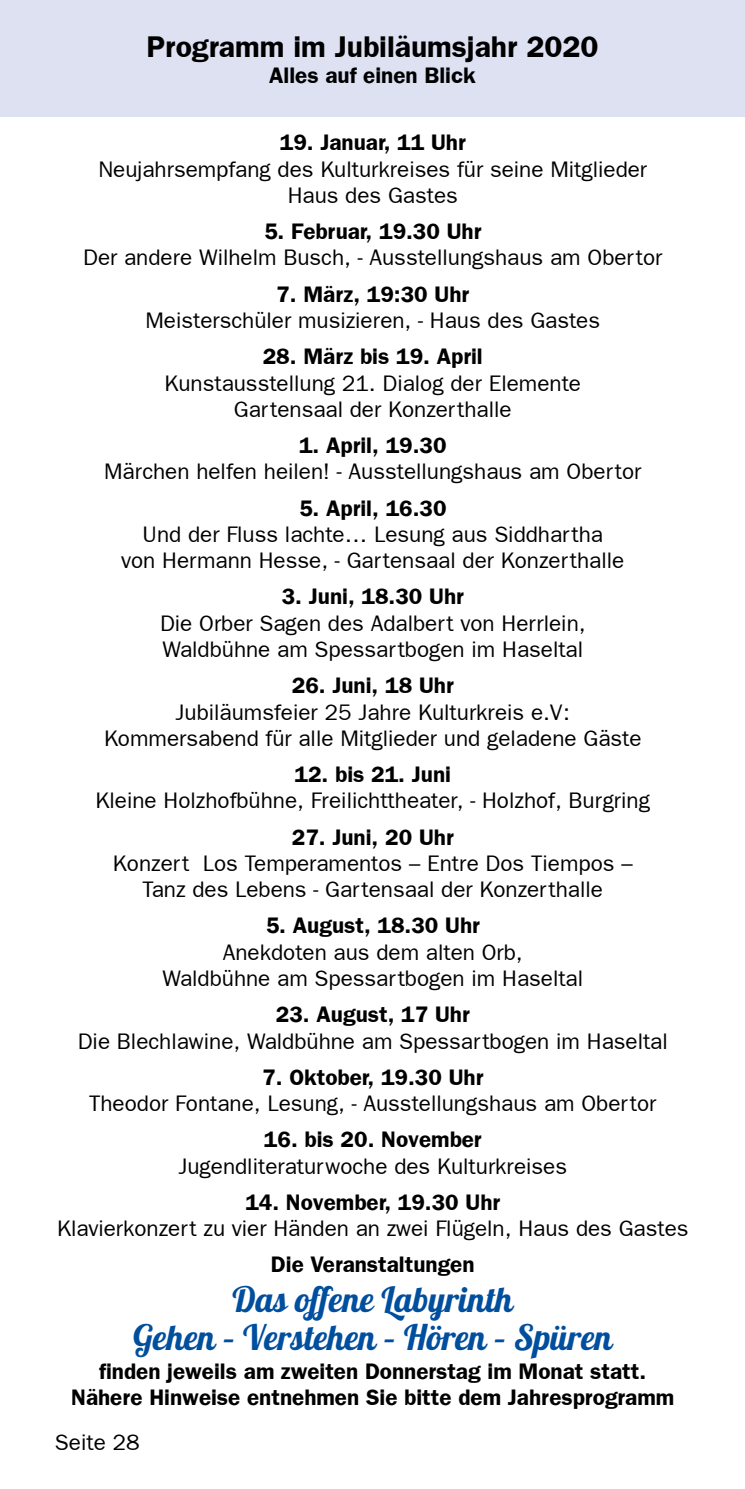
<style>
.page{position:relative;width:745px;height:1489px;background:#fff}
.page>*{position:absolute;margin:0;border:0;box-sizing:border-box;transform-origin:0 0}
.t1{font:35px/37.5px "Lobster 1.4";color:#004e9e;text-align:center}
.t2{font:700 30px "Frankfurt Gothic";color:#000}
.t3{font:22.5px/26.2px "Frankfurt Gothic Plain";color:#000;text-align:center}
.t4{font:700 22.5px/26.2px "Frankfurt Gothic";color:#000;text-align:center}
</style>
<div class="page">
<div style="left:0;top:0;width:744px;height:116px;background:#dde1f2"></div>
<h2 class="t2" style="left:146px;top:29px;width:453px">Programm im Jubiläumsjahr 2020</h2>
<p class="t4" style="left:269px;top:61px;width:208px">Alles auf einen Blick</p>
<p class="t4" style="left:280px;top:129px;width:187px">19. Januar, 11 Uhr</p>
<p class="t3" style="left:98px;top:155px;width:550px">Neujahrsempfang des Kulturkreises für seine Mitglieder<br>Haus des Gastes</p>
<p class="t4" style="left:264px;top:218px;width:219px">5. Februar, 19.30 Uhr</p>
<p class="t3" style="left:83px;top:244px;width:580px">Der andere Wilhelm Busch, - Ausstellungshaus am Obertor</p>
<p class="t4" style="left:276px;top:280px;width:194px">7. März, 19:30 Uhr</p>
<p class="t3" style="left:145px;top:307px;width:456px">Meisterschüler musizieren, - Haus des Gastes</p>
<p class="t4" style="left:262px;top:343px;width:221px">28. März bis 19. April</p>
<p class="t3" style="left:164px;top:369px;width:418px">Kunstausstellung 21. Dialog der Elemente<br>Gartensaal der Konzerthalle</p>
<p class="t4" style="left:299px;top:431px;width:149px">1. April, 19.30</p>
<p class="t3" style="left:104px;top:458px;width:538px">Märchen helfen heilen! - Ausstellungshaus am Obertor</p>
<p class="t4" style="left:299px;top:494px;width:149px">5. April, 16.30</p>
<p class="t3" style="left:121px;top:520px;width:504px">Und der Fluss lachte… Lesung aus Siddhartha<br>von Hermann Hesse, - Gartensaal der Konzerthalle</p>
<p class="t4" style="left:281px;top:583px;width:183px">3. Juni, 18.30 Uhr</p>
<p class="t3" style="left:160px;top:609px;width:427px;text-align:left">Die Orber Sagen des Adalbert von Herrlein,<br>Waldbühne am Spessartbogen im Haseltal</p>
<p class="t4" style="left:292px;top:671px;width:163px">26. Juni, 18 Uhr</p>
<p class="t3" style="left:104px;top:698px;width:538px">Jubiläumsfeier 25 Jahre Kulturkreis e.V:<br>Kommersabend für alle Mitglieder und geladene Gäste</p>
<p class="t4" style="left:294px;top:760px;width:158px">12. bis 21. Juni</p>
<p class="t3" style="left:95px;top:787px;width:555px">Kleine Holzhofbühne, Freilichttheater, - Holzhof, Burgring</p>
<p class="t4" style="left:292px;top:823px;width:163px">27. Juni, 20 Uhr</p>
<p class="t3" style="left:113px;top:849px;width:520px">Konzert Los Temperamentos – Entre Dos Tiempos –<br>Tanz des Lebens - Gartensaal der Konzerthalle</p>
<p class="t4" style="left:265px;top:911px;width:215px">5. August, 18.30 Uhr</p>
<p class="t3" style="left:162px;top:938px;width:422px">Anekdoten aus dem alten Orb,<br>Waldbühne am Spessartbogen im Haseltal</p>
<p class="t4" style="left:276px;top:1000px;width:195px">23. August, 17 Uhr</p>
<p class="t3" style="left:78px;top:1027px;width:591px">Die Blechlawine, Waldbühne am Spessartbogen im Haseltal</p>
<p class="t4" style="left:262px;top:1063px;width:222px">7. Oktober, 19.30 Uhr</p>
<p class="t3" style="left:89px;top:1089px;width:568px">Theodor Fontane, Lesung, - Ausstellungshaus am Obertor</p>
<p class="t4" style="left:264px;top:1125px;width:219px">16. bis 20. November</p>
<p class="t3" style="left:178px;top:1152px;width:390px">Jugendliteraturwoche des Kulturkreises</p>
<p class="t4" style="left:245px;top:1188px;width:256px">14. November, 19.30 Uhr</p>
<p class="t3" style="left:57px;top:1214px;width:632px">Klavierkonzert zu vier Händen an zwei Flügeln, Haus des Gastes</p>
<p class="t4" style="left:271px;top:1250px;width:205px">Die Veranstaltungen</p>
<h1 class="t1" style="left:133px;top:1280px;width:481px">Das offene Labyrinth<br>Gehen – Verstehen – Hören – Spüren</h1>
<p class="t4" style="left:71px;top:1356px;width:604px">finden jeweils am zweiten Donnerstag im Monat statt.<br>Nähere Hinweise entnehmen Sie bitte dem Jahresprogramm</p>
<p class="t3" style="left:55px;top:1428px;width:86px">Seite 28</p>
</div>
